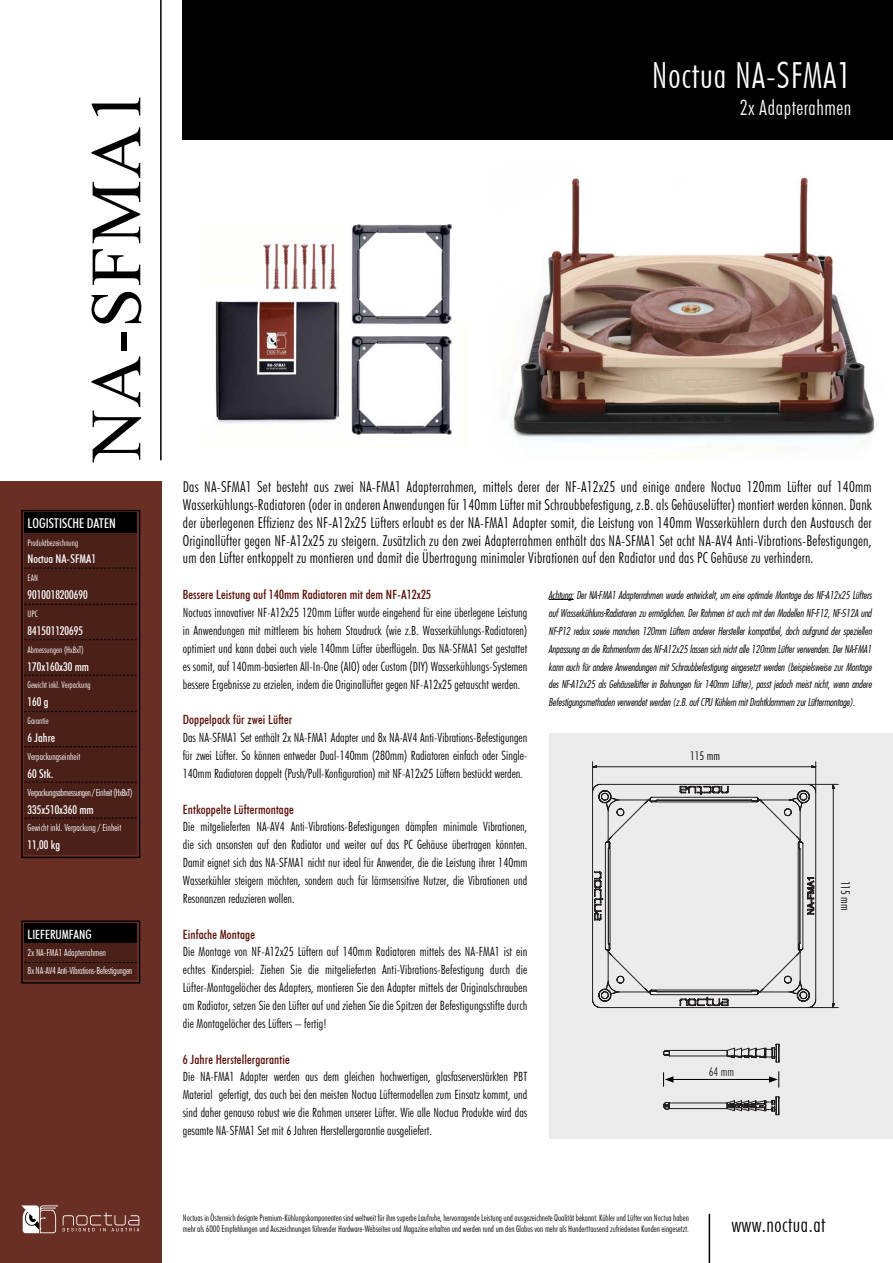
<style>
.page{position:relative;width:893px;height:1263px;background:#fff}
.page>*{position:absolute;margin:0;border:0;box-sizing:border-box;transform-origin:0 0}
.t1{font:72px "Times New Roman";letter-spacing:.025em;color:#000001}
.t2{font:300 condensed 36px "Futura BT";letter-spacing:.025em;color:#fff}
.t3{font:300 condensed 21px "Futura BT";letter-spacing:.025em;color:#fff}
.t4{font:300 condensed 21px "Futura BT";letter-spacing:.025em;color:#000001}
.t5{font:300 condensed 15px/17.9px "Futura BT";letter-spacing:.015em;color:#000;text-align:justify}
.t6{font:500 condensed 13.5px "Futura BT";color:#fff}
.t7{font:300 condensed 12.75px/17.9px "Futura BT";letter-spacing:.005em;color:#000001;text-align:justify}
.t8{font:500 condensed 12.75px "Futura BT";letter-spacing:.01em;color:#570901}
.t9{font:500 condensed 12.75px "Futura BT";color:#fff}
.t10{font:500 condensed 12px "Futura BT";color:#fff}
.t11{font:300 condensed 12px "Futura BT";letter-spacing:.01em;color:#000}
.t12{font:300 condensed 12px "Futura BT";color:#231f20}
.t13{font:10.5px/17.9px "Futura Lt Cn BT Italic";letter-spacing:-.01em;color:#000001;text-align:justify}
.t14{font:300 condensed 9.75px/17.9px "Futura BT";letter-spacing:-.02em;color:#fff}
.t15{font:300 condensed 9.75px "Futura BT";color:#fff}
.t16{font:300 condensed 9.75px "Futura BT";letter-spacing:-.04em;color:#fff}
.t17{font:300 condensed 9px/10.8px "Futura BT";color:#000}
.t18{font:300 condensed 9px "Futura BT";color:#fff}
</style>
<div class="page">
<div style="left:0;top:482px;width:162px;height:781px;background:#6a2f24"></div>
<div style="left:24px;top:531px;width:113px;height:324px;background:#4a2019"></div>
<div style="left:24px;top:513px;width:113px;height:20px;background:#000001"></div>
<div style="left:21px;top:510px;width:119px;height:348px;border:2px solid #000001"></div>
<hr style="left:160px;top:0;width:2px;height:460px;background:#000001">
<div style="left:24px;top:942px;width:113px;height:38px;background:#4a2019"></div>
<div style="left:24px;top:924px;width:113px;height:19px;background:#000001"></div>
<div style="left:21px;top:920px;width:119px;height:63px;border:2px solid #000001"></div>
<svg style="left:24px;top:568px;width:113px;height:1px"></svg>
<svg style="left:24px;top:604px;width:113px;height:1px"></svg>
<svg style="left:24px;top:639px;width:113px;height:1px"></svg>
<svg style="left:24px;top:675px;width:113px;height:1px"></svg>
<svg style="left:24px;top:711px;width:113px;height:1px"></svg>
<svg style="left:24px;top:746px;width:113px;height:1px"></svg>
<svg style="left:24px;top:782px;width:113px;height:1px"></svg>
<svg style="left:24px;top:818px;width:113px;height:1px"></svg>
<hr style="left:709px;top:1214px;width:1px;height:49px;background:#000001">
<div style="left:183px;top:0;width:710px;height:139px;background:#000001"></div>
<img style="left:510px;top:177px;width:365px;height:273px">
<img style="left:215px;top:224px;width:238px;height:211px">
<svg style="left:549px;top:599px;width:25px;height:1px"></svg>
<svg style="left:24px;top:962px;width:113px;height:1px"></svg>
<div style="left:550px;top:733px;width:343px;height:405px;background:#ebebeb"></div>
<hr style="left:671px;top:1079px;width:100px;height:1px;background:#000001">
<svg style="left:663px;top:1072px;width:10px;height:15px"></svg>
<svg style="left:769px;top:1071px;width:10px;height:16px"></svg>
<svg style="left:663px;top:1096px;width:117px;height:19px"></svg>
<svg style="left:663px;top:1044px;width:117px;height:19px"></svg>
<svg style="left:592px;top:761px;width:247px;height:248px"></svg>
<svg style="left:21px;top:1205px;width:118px;height:28px"></svg>
<h1 class="t1" style="left:65px;top:461px;width:374px;rotate:-90deg">NA-SFMA1</h1>
<p class="t6" style="left:28px;top:515px;width:90px">LOGISTISCHE DATEN</p>
<p class="t18" style="left:28px;top:537px;width:52px">Produktbezeichnung</p>
<p class="t10" style="left:28px;top:552px;width:70px">Noctua NA-SFMA1</p>
<p class="t18" style="left:28px;top:573px;width:12px">EAN</p>
<p class="t10" style="left:28px;top:588px;width:62px">9010018200690</p>
<p class="t18" style="left:28px;top:608px;width:12px">UPC</p>
<p class="t10" style="left:28px;top:623px;width:57px">841501120695</p>
<p class="t18" style="left:28px;top:644px;width:58px">Abmessungen (HxBxT)</p>
<p class="t10" style="left:28px;top:659px;width:63px">170x160x30 mm</p>
<p class="t18" style="left:28px;top:680px;width:65px">Gewicht inkl. Verpackung</p>
<p class="t10" style="left:28px;top:695px;width:22px">160 g</p>
<p class="t18" style="left:28px;top:715px;width:23px">Garantie</p>
<p class="t10" style="left:28px;top:730px;width:29px">6 Jahre</p>
<p class="t15" style="left:28px;top:750px;width:54px">Verpackungseinheit</p>
<p class="t10" style="left:28px;top:766px;width:27px">60 Stk.</p>
<p class="t16" style="left:28px;top:786px;width:106px">Verpackungsabmessungen / Einheit (HxBxT)</p>
<p class="t10" style="left:28px;top:802px;width:68px">335x510x360 mm</p>
<p class="t15" style="left:28px;top:822px;width:95px">Gewicht inkl. Verpackung / Einheit</p>
<p class="t10" style="left:28px;top:838px;width:34px">11,00 kg</p>
<p class="t9" style="left:28px;top:926px;width:66px">LIEFERUMFANG</p>
<p class="t14" style="left:28px;top:944px;width:106px">2x NA-FMA1 Adapterrahmen<br>8x NA-AV4 Anti-Vibrations-Befestigungen</p>
<h2 class="t2" style="left:652px;top:53px;width:201px">Noctua NA-SFMA1</h2>
<h3 class="t3" style="left:740px;top:95px;width:113px">2x Adapterahmen</h3>
<p class="t5" style="left:183px;top:478px;width:690px">Das NA-SFMA1 Set besteht aus zwei NA-FMA1 Adapterrahmen, mittels derer der NF-A12x25 und einige andere Noctua 120mm Lüfter auf 140mm Wasserkühlungs-Radiatoren (oder in anderen Anwendungen für 140mm Lüfter mit Schraubbefestigung, z.B. als Gehäuselüfter) montiert werden können. Dank der überlegenen Effizienz des NF-A12x25 Lüfters erlaubt es der NA-FMA1 Adapter somit, die Leistung von 140mm Wasserkühlern durch den Austausch der Originallüfter gegen NF-A12x25 zu steigern. Zusätzlich zu den zwei Adapterrahmen enthält das NA-SFMA1 Set acht NA-AV4 Anti-Vibrations-Befestigungen, um den Lüfter entkoppelt zu montieren und damit die Übertragung minimaler Vibrationen auf den Radiator und das PC Gehäuse zu verhindern.</p>
<p class="t8" style="left:183px;top:587px;width:250px">Bessere Leistung auf 140mm Radiatoren mit dem NF-A12x25</p>
<p class="t7" style="left:183px;top:603px;width:346px">Noctuas innovativer NF-A12x25 120mm Lüfter wurde eingehend für eine überlegene Leistung in Anwendungen mit mittlerem bis hohem Staudruck (wie z.B. Wasserkühlungs-Radiatoren) optimiert und kann dabei auch viele 140mm Lüfter überflügeln. Das NA-SFMA1 Set gestattet es somit, auf 140mm-basierten All-In-One (AIO) oder Custom (DIY) Wasserkühlungs-Systemen bessere Ergebnisse zu erzielen, indem die Originallüfter gegen NF-A12x25 getauscht werden.</p>
<p class="t8" style="left:183px;top:712px;width:111px">Doppelpack für zwei Lüfter</p>
<p class="t7" style="left:183px;top:728px;width:346px">Das NA-SFMA1 Set enthält 2x NA-FMA1 Adapter und 8x NA-AV4 Anti-Vibrations-Befestigungen für zwei Lüfter. So können entweder Dual-140mm (280mm) Radiatoren einfach oder Single-140mm Radiatoren doppelt (Push/Pull-Konfiguration) mit NF-A12x25 Lüftern bestückt werden.</p>
<p class="t8" style="left:183px;top:801px;width:112px">Entkoppelte Lüftermontage</p>
<p class="t7" style="left:183px;top:818px;width:346px">Die mitgelieferten NA-AV4 Anti-Vibrations-Befestigungen dämpfen minimale Vibrationen, die sich ansonsten auf den Radiator und weiter auf das PC Gehäuse übertragen könnten.<br>Damit eignet sich das NA-SFMA1 nicht nur ideal für Anwender, die die Leistung ihrer 140mm Wasserkühler steigern möchten, sondern auch für lärmsensitive Nutzer, die Vibrationen und Resonanzen reduzieren wollen.</p>
<p class="t8" style="left:183px;top:926px;width:74px">Einfache Montage</p>
<p class="t7" style="left:183px;top:943px;width:346px">Die Montage von NF-A12x25 Lüftern auf 140mm Radiatoren mittels des NA-FMA1 ist ein echtes Kinderspiel: Ziehen Sie die mitgelieferten Anti-Vibrations-Befestigung durch die Lüfter-Montagelöcher des Adapters, montieren Sie den Adapter mittels der Originalschrauben am Radiator, setzen Sie den Lüfter auf und ziehen Sie die Spitzen der Befestigungsstifte durch die Montagelöcher des Lüfters – fertig!</p>
<p class="t8" style="left:183px;top:1051px;width:108px">6 Jahre Herstellergarantie</p>
<p class="t7" style="left:183px;top:1068px;width:346px">Die NA-FMA1 Adapter werden aus dem gleichen hochwertigen, glasfaserverstärkten PBT Material gefertigt, das auch bei den meisten Noctua Lüftermodellen zum Einsatz kommt, und sind daher genauso robust wie die Rahmen unserer Lüfter. Wie alle Noctua Produkte wird das gesamte NA-SFMA1 Set mit 6 Jahren Herstellergarantie ausgeliefert.</p>
<p class="t13" style="left:549px;top:586px;width:325px">Achtung: Der NA-FMA1 Adapterrahmen wurde entwickelt, um eine optimale Montage des NF-A12x25 Lüfters auf Wasserkühluns-Radiatoren zu ermöglichen. Der Rahmen ist auch mit den Modellen NF-F12, NF-S12A und NF-P12 redux sowie manchen 120mm Lüftern anderer Hersteller kompatibel, doch aufgrund der speziellen Anpassung an die Rahmenform des NF-A12x25 lassen sich nicht alle 120mm Lüfter verwenden. Der NA-FMA1 kann auch für andere Anwendungen mit Schraubbefestigung eingesetzt werden (beispielsweise zur Montage des NF-A12x25 als Gehäuselüfter in Bohrungen für 140mm Lüfter), passt jedoch meist nicht, wenn andere Befestigungsmethoden verwendet werden (z.B. auf CPU Kühlern mit Drahtklammern zur Lüftermontage).</p>
<p class="t11" style="left:690px;top:748px;width:32px">115 mm</p>
<p class="t12" style="left:709px;top:1064px;width:27px">64 mm</p>
<p class="t11" style="left:853px;top:881px;width:32px;rotate:90deg">115 mm</p>
<p class="t17" style="left:183px;top:1212px;width:508px">Noctuas in Österreich designte Premium-Kühlungskomponenten sind weltweit für ihre superbe Laufruhe, hervorragende Leistung und ausgezeichnete Qualität bekannt. Kühler und Lüfter von Noctua haben mehr als 6000 Empfehlungen und Auszeichnungen führender Hardware-Webseiten und Magazine erhalten und werden rund um den Globus von mehr als Hunderttausend zufriedenen Kunden eingesetzt.</p>
<h3 class="t4" style="left:731px;top:1212px;width:96px">www.noctua.at</h3>
</div>
